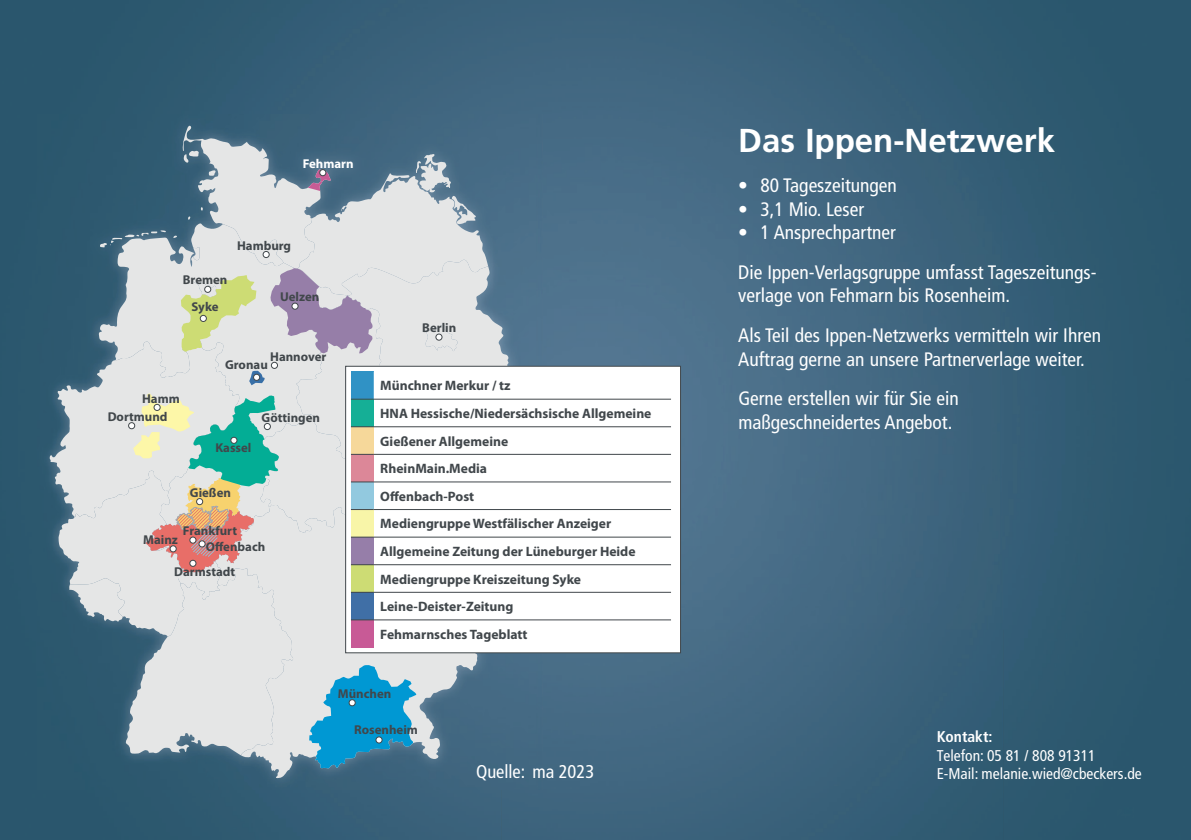
<style>
.page{position:relative;width:1191px;height:840px;background:#fff}
.page>*{position:absolute;margin:0;border:0;box-sizing:border-box;transform-origin:0 0}
.t1{font:700 33px "Frutiger";color:#fff}
.t2{font:condensed 19.4px/39.8px "Frutiger";color:#fff}
.t3{font:condensed 18.4px "Frutiger";color:#fff}
.t4{font:condensed 15.6px/18.6px "Frutiger";color:#fff}
.t5{font:700 condensed 15.6px "Frutiger";color:#fff}
.t6{font:700 13.6px/27.6px "Myriad Pro";color:#41474b}
.t7{font:700 12.8px/26.6px "Myriad Pro";color:#41474b;text-align:center}
.t8{font:700 12.8px "Myriad Pro";color:#fff}
</style>
<div class="page">
<img style="left:0;top:0;width:1191px;height:139px">
<div style="left:0;top:139px;width:62px;height:700px;background:#2a566d"></div>
<img style="left:543px;top:139px;width:459px;height:490px">
<div style="left:1002px;top:139px;width:189px;height:700px;background:#2d5970"></div>
<img style="left:502px;top:629px;width:501px;height:210px">
<img style="left:62px;top:789px;width:440px;height:50px">
<img style="left:1117px;top:806px;width:16px;height:11px">
<img style="left:38px;top:114px;width:505px;height:675px">
<svg style="left:212px;top:767px;width:265px;height:10px;fill:#3c637c"></svg>
<div style="left:346px;top:366px;width:334px;height:286px;background:#fff"></div>
<svg style="left:531px;top:399px;width:140px;height:222px"></svg>
<hr style="left:374px;top:398px;width:297px;height:1px;background:#41474b">
<hr style="left:374px;top:426px;width:297px;height:1px;background:#41474b">
<hr style="left:374px;top:454px;width:297px;height:1px;background:#41474b">
<hr style="left:374px;top:481px;width:297px;height:1px;background:#41474b">
<hr style="left:374px;top:509px;width:297px;height:1px;background:#41474b">
<hr style="left:374px;top:536px;width:297px;height:1px;background:#41474b">
<hr style="left:374px;top:564px;width:297px;height:1px;background:#41474b">
<hr style="left:374px;top:591px;width:297px;height:1px;background:#41474b">
<hr style="left:374px;top:619px;width:297px;height:1px;background:#41474b">
<svg style="left:50px;top:125px;width:481px;height:642px"></svg>
<div style="left:345px;top:365px;width:336px;height:288px;border:1px solid #41474b"></div>
<p class="t8" style="left:303px;top:156px;width:52px">Fehmarn</p>
<p class="t7" style="left:183px;top:267px;width:46px">Bremen<br>Syke</p>
<p class="t7" style="left:237px;top:232px;width:56px">Hamburg</p>
<p class="t7" style="left:280px;top:284px;width:41px">Uelzen</p>
<p class="t7" style="left:142px;top:385px;width:39px">Hamm</p>
<p class="t7" style="left:108px;top:403px;width:61px">Dortmund</p>
<p class="t7" style="left:270px;top:343px;width:58px">Hannover</p>
<p class="t7" style="left:225px;top:351px;width:44px">Gronau</p>
<p class="t7" style="left:215px;top:434px;width:38px">Kassel</p>
<p class="t7" style="left:261px;top:404px;width:60px">Göttingen</p>
<p class="t7" style="left:190px;top:479px;width:43px">Gießen</p>
<p class="t7" style="left:206px;top:523px;width:61px;line-height:15.2px;text-align:left;text-indent:-23px">Frankfurt<br>Offenbach</p>
<p class="t7" style="left:174px;top:557px;width:63px">Darmstadt</p>
<p class="t7" style="left:143px;top:526px;width:36px">Mainz</p>
<p class="t7" style="left:422px;top:314px;width:36px">Berlin</p>
<p class="t6" style="left:380px;top:372px;width:273px">Münchner Merkur / tz<br>HNA Hessische/Niedersächsische Allgemeine<br>Gießener Allgemeine<br>RheinMain.Media<br>Offenbach-Post<br>Mediengruppe Westfälischer Anzeiger<br>Allgemeine Zeitung der Lüneburger Heide<br>Mediengruppe Kreiszeitung Syke<br>Leine-Deister-Zeitung<br>Fehmarnsches Tageblatt</p>
<p class="t7" style="left:338px;top:679px;width:55px">München</p>
<p class="t7" style="left:354px;top:715px;width:65px">Rosenheim</p>
<p class="t3" style="left:476px;top:760px;width:120px">Quelle: ma 2023</p>
<h1 class="t1" style="left:738px;top:121px;width:318px">Das Ippen-Netzwerk</h1>
<p class="t2" style="left:738px;top:166px;width:160px">• 80 Tageszeitungen</p>
<p class="t2" style="left:738px;top:189px;width:127px">• 3,1 Mio. Leser</p>
<p class="t2" style="left:738px;top:212px;width:360px">• 1 Ansprechpartner<br>Die Ippen-Verlagsgruppe umfasst Tageszeitungs-</p>
<p class="t2" style="left:738px;top:275px;width:364px">verlage von Fehmarn bis Rosenheim.<br>Als Teil des Ippen-Netzwerks vermitteln wir Ihren</p>
<p class="t2" style="left:738px;top:339px;width:348px">Auftrag gerne an unsere Partnerverlage weiter.<br>Gerne erstellen wir für Sie ein</p>
<p class="t2" style="left:738px;top:402px;width:215px">maßgeschneidertes Angebot.</p>
<p class="t5" style="left:936px;top:726px;width:57px">Kontakt:</p>
<p class="t4" style="left:936px;top:745px;width:207px">Telefon: 05 81 / 808 91311<br>E-Mail: melanie.wied@cbeckers.de</p>
</div>
